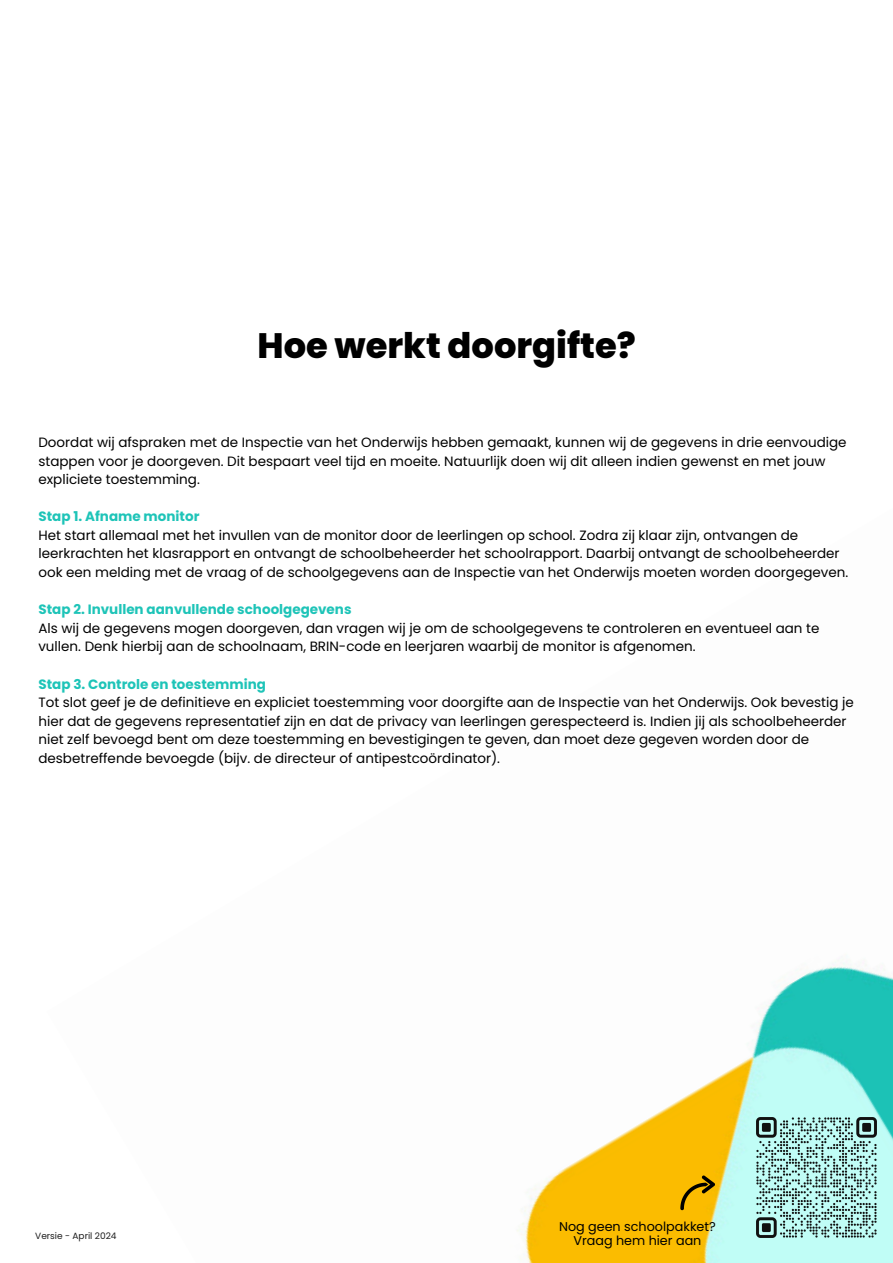
<style>
.page{position:relative;width:893px;height:1263px;background:#fff}
.page>*{position:absolute;margin:0;border:0;box-sizing:border-box;transform-origin:0 0}
.t1{font:800 35.25px "Poppins";color:#000}
.t2{font:13.5px/18.6px "Poppins";color:#000}
.t3{font:12.75px/14.1px "Poppins";color:#000;text-align:center}
.t4{font:9px "Poppins";color:#1e1e1e}
.s1{font-weight:700;color:#1ec4b8}
</style>
<div class="page">
<img style="left:517px;top:962px;width:376px;height:301px">
<svg style="left:680px;top:1175px;width:35px;height:35px"></svg>
<img style="left:750px;top:1111px;width:132px;height:133px">
<h1 class="t1" style="left:257px;top:321px;width:380px">Hoe werkt doorgifte?</h1>
<p class="t2" style="left:38px;top:433px;width:809px">Doordat wij afspraken met de Inspectie van het Onderwijs hebben gemaakt, kunnen wij de gegevens in drie eenvoudige stappen voor je doorgeven. Dit bespaart veel tijd en moeite. Natuurlijk doen wij dit alleen indien gewenst en met jouw expliciete toestemming.</p>
<h2 class="t2" style="left:38px;top:507px;width:811px"><span class="s1">Stap 1. Afname monitor<br></span>Het start allemaal met het invullen van de monitor door de leerlingen op school. Zodra zij klaar zijn, ontvangen de leerkrachten het klasrapport en ontvangt de schoolbeheerder het schoolrapport. Daarbij ontvangt de schoolbeheerder ook een melding met de vraag of de schoolgegevens aan de Inspectie van het Onderwijs moeten worden doorgegeven.</h2>
<h2 class="t2" style="left:38px;top:600px;width:782px"><span class="s1">Stap 2. Invullen aanvullende schoolgegevens<br></span>Als wij de gegevens mogen doorgeven, dan vragen wij je om de schoolgegevens te controleren en eventueel aan te vullen. Denk hierbij aan de schoolnaam, BRIN-code en leerjaren waarbij de monitor is afgenomen.</h2>
<h2 class="t2" style="left:38px;top:675px;width:817px"><span class="s1">Stap 3. Controle en toestemming<br></span>Tot slot geef je de definitieve en expliciet toestemming voor doorgifte aan de Inspectie van het Onderwijs. Ook bevestig je hier dat de gegevens representatief zijn en dat de privacy van leerlingen gerespecteerd is. Indien jij als schoolbeheerder niet zelf bevoegd bent om deze toestemming en bevestigingen te geven, dan moet deze gegeven worden door de desbetreffende bevoegde (bijv. de directeur of antipestcoördinator).</h2>
<p class="t4" style="left:35px;top:1229px;width:83px">Versie - April 2024</p>
<h2 class="t3" style="left:559px;top:1219px;width:158px">Nog geen schoolpakket?<br>Vraag hem hier aan</h2>
</div>
